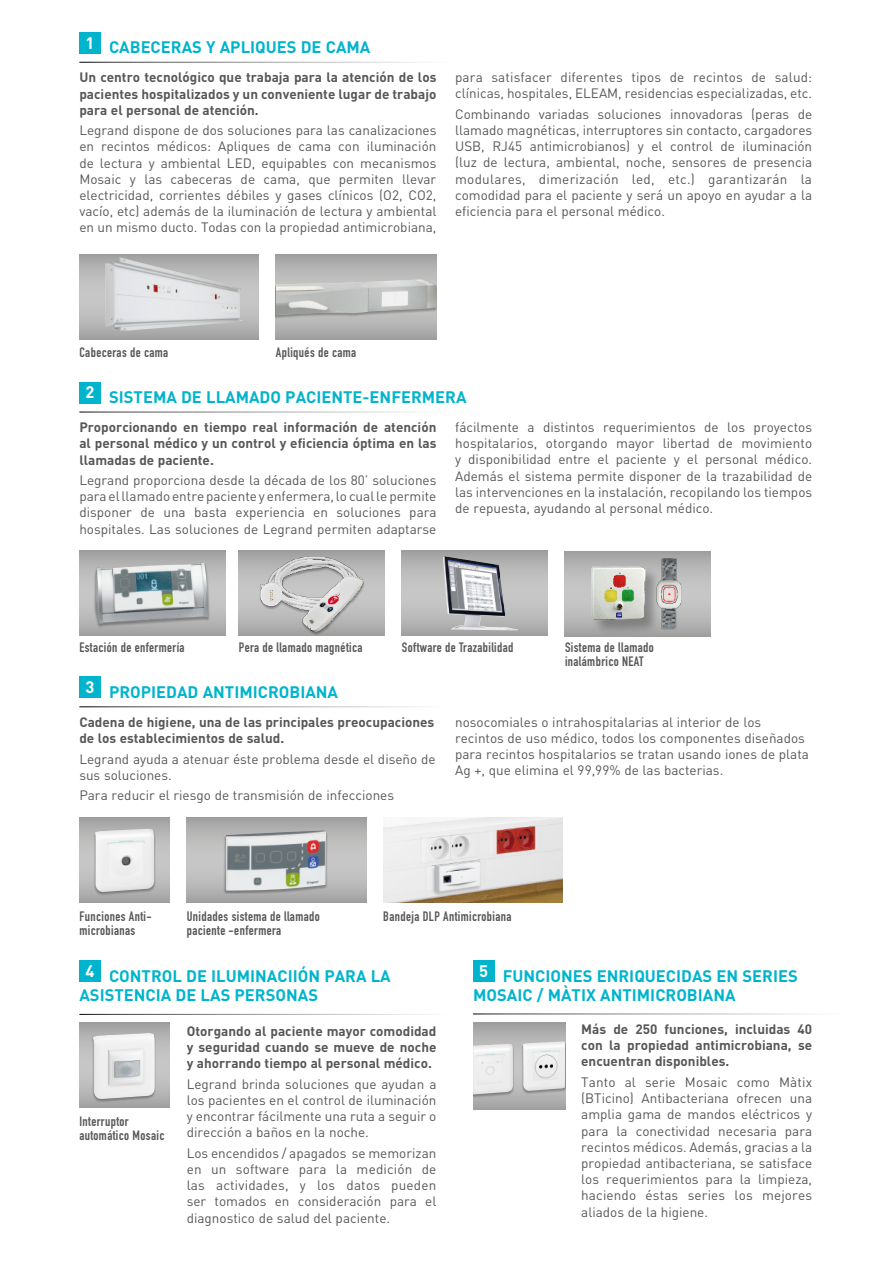
<style>
.page{position:relative;width:893px;height:1263px;background:#fff}
.page>*{position:absolute;margin:0;border:0;box-sizing:border-box;transform-origin:0 0}
.t1{font:700 16.5px/19.8px "DIN";color:#00b4cd}
.t2{font:13.5px/16.2px "DIN";color:#575756;text-align:justify}
.t3{font:700 13.5px/16.2px "DIN";color:#575756;text-align:justify}
.t4{font:13.5px/13.5px "DIN Engschrift";letter-spacing:.03em;color:#575756}
</style>
<div class="page">
<div style="left:79px;top:32px;width:22px;height:21px;background:#00b4cd"></div>
<svg style="left:79px;top:254px;width:180px;height:85px"></svg>
<svg style="left:276px;top:254px;width:160px;height:26px"></svg>
<div style="left:276px;top:280px;width:160px;height:59px;background:#000;opacity:.3"></div>
<img style="left:276px;top:280px;width:160px;height:35px">
<div style="left:79px;top:677px;width:22px;height:21px;background:#00b4cd"></div>
<svg style="left:187px;top:818px;width:179px;height:85px"></svg>
<div style="left:224px;top:831px;width:104px;height:63px;background:#000;opacity:.3"></div>
<img style="left:225px;top:830px;width:101px;height:61px">
<img style="left:383px;top:818px;width:180px;height:85px">
<svg style="left:79px;top:818px;width:91px;height:85px"></svg>
<div style="left:93px;top:829px;width:63px;height:67px;background:#000;opacity:.3"></div>
<img style="left:95px;top:829px;width:59px;height:63px">
<div style="left:79px;top:382px;width:22px;height:21px;background:#00b4cd"></div>
<svg style="left:79px;top:551px;width:146px;height:85px"></svg>
<div style="left:94px;top:563px;width:116px;height:64px;background:#000;opacity:.3"></div>
<img style="left:96px;top:562px;width:112px;height:61px">
<svg style="left:239px;top:551px;width:146px;height:85px"></svg>
<svg style="left:402px;top:551px;width:146px;height:85px"></svg>
<svg style="left:565px;top:551px;width:146px;height:85px"></svg>
<div style="left:79px;top:960px;width:22px;height:22px;background:#00b4cd"></div>
<svg style="left:79px;top:1023px;width:91px;height:85px"></svg>
<div style="left:91px;top:1033px;width:66px;height:70px;background:#000;opacity:.3"></div>
<img style="left:93px;top:1033px;width:62px;height:66px">
<div style="left:473px;top:960px;width:21px;height:22px;background:#00b4cd"></div>
<svg style="left:473px;top:1023px;width:92px;height:87px"></svg>
<div style="left:473px;top:1044px;width:42px;height:54px;background:#000;opacity:.3"></div>
<img style="left:473px;top:1044px;width:40px;height:50px">
<div style="left:521px;top:1041px;width:44px;height:53px;background:#000;opacity:.3"></div>
<img style="left:523px;top:1041px;width:42px;height:50px">
<img style="left:105px;top:257px;width:137px;height:74px">
<div style="left:259px;top:557px;width:106px;height:79px;background:#000;opacity:.3"></div>
<img style="left:257px;top:551px;width:110px;height:81px">
<img style="left:443px;top:556px;width:75px;height:75px">
<div style="left:592px;top:567px;width:69px;height:69px;background:#000;opacity:.3"></div>
<img style="left:584px;top:559px;width:67px;height:68px">
<img style="left:651px;top:553px;width:38px;height:78px">
<p class="t1" style="left:86px;top:37px;width:286px"><sup>1</sup> CABECERAS Y APLIQUES DE CAMA</p>
<p class="t3" style="left:79px;top:69px;width:359px">Un centro tecnológico que trabaja para la atención de los pacientes hospitalizados y un conveniente lugar de trabajo para el personal de atención.</p>
<p class="t2" style="left:79px;top:122px;width:359px">Legrand dispone de dos soluciones para las canalizaciones en recintos médicos: Apliques de cama con iluminación de lectura y ambiental LED, equipables con mecanismos Mosaic y las cabeceras de cama, que permiten llevar electricidad, corrientes débiles y gases clínicos (O2, CO2, vacío, etc) además de la iluminación de lectura y ambiental en un mismo ducto. Todas con la propiedad antimicrobiana,</p>
<p class="t2" style="left:455px;top:69px;width:359px">para satisfacer diferentes tipos de recintos de salud: clínicas, hospitales, ELEAM, residencias especializadas, etc.</p>
<p class="t2" style="left:455px;top:106px;width:359px">Combinando variadas soluciones innovadoras (peras de llamado magnéticas, interruptores sin contacto, cargadores USB, RJ45 antimicrobianos) y el control de iluminación (luz de lectura, ambiental, noche, sensores de presencia modulares, dimerización led, etc.) garantizarán la comodidad para el paciente y será un apoyo en ayudar a la eficiencia para el personal médico.</p>
<p class="t4" style="left:79px;top:346px;width:90px">Cabeceras de cama</p>
<p class="t4" style="left:276px;top:346px;width:82px">Apliqués de cama</p>
<p class="t1" style="left:86px;top:387px;width:382px"><sup>2</sup> SISTEMA DE LLAMADO PACIENTE-ENFERMERA</p>
<p class="t3" style="left:79px;top:419px;width:359px">Proporcionando en tiempo real información de atención al personal médico y un control y eficiencia óptima en las llamadas de paciente.</p>
<p class="t2" style="left:79px;top:472px;width:359px">Legrand proporciona desde la década de los 80’ soluciones para el llamado entre paciente y enfermera, lo cual le permite disponer de una basta experiencia en soluciones para hospitales. Las soluciones de Legrand permiten adaptarse</p>
<p class="t2" style="left:455px;top:419px;width:359px">fácilmente a distintos requerimientos de los proyectos hospitalarios, otorgando mayor libertad de movimiento y disponibilidad entre el paciente y el personal médico.<br>Además el sistema permite disponer de la trazabilidad de las intervenciones en la instalación, recopilando los tiempos de repuesta, ayudando al personal médico.</p>
<p class="t4" style="left:79px;top:641px;width:107px">Estación de enfermería</p>
<p class="t4" style="left:565px;top:641px;width:90px">Sistema de llamado inalámbrico NEAT</p>
<p class="t4" style="left:239px;top:641px;width:125px">Pera de llamado magnética</p>
<p class="t4" style="left:402px;top:641px;width:113px">Software de Trazabilidad</p>
<p class="t1" style="left:86px;top:681px;width:254px"><sup>3</sup> PROPIEDAD ANTIMICROBIANA</p>
<p class="t3" style="left:79px;top:713px;width:356px">Cadena de higiene, una de las principales preocupaciones de los establecimientos de salud.</p>
<p class="t2" style="left:79px;top:750px;width:358px">Legrand ayuda a atenuar éste problema desde el diseño de sus soluciones.</p>
<p class="t2" style="left:79px;top:787px;width:316px">Para reducir el riesgo de transmisión de infecciones</p>
<p class="t2" style="left:455px;top:713px;width:355px;text-align:left">nosocomiales o intrahospitalarias al interior de los recintos de uso médico, todos los componentes diseñados para recintos hospitalarios se tratan usando iones de plata Ag +, que elimina el 99,99% de las bacterias.</p>
<p class="t4" style="left:79px;top:910px;width:74px">Funciones Anti-</p>
<p class="t4" style="left:383px;top:910px;width:130px">Bandeja DLP Antimicrobiana</p>
<p class="t4" style="left:79px;top:923px;width:57px">microbianas</p>
<p class="t4" style="left:187px;top:910px;width:135px">Unidades sistema de llamado paciente -enfermera</p>
<p class="t1" style="left:79px;top:965px;width:313px;text-indent:6px"><sup>4</sup> CONTROL DE ILUMINACIIÓN PARA LA<br>ASISTENCIA DE LAS PERSONAS</p>
<p class="t3" style="left:187px;top:1022px;width:251px">Otorgando al paciente mayor comodidad y seguridad cuando se mueve de noche y ahorrando tiempo al personal médico.</p>
<p class="t2" style="left:187px;top:1075px;width:251px">Legrand brinda soluciones que ayudan a los pacientes en el control de iluminación y encontrar fácilmente una ruta a seguir o dirección a baños en la noche.</p>
<p class="t2" style="left:187px;top:1145px;width:251px">Los encendidos / apagados se memorizan en un software para la medición de las actividades, y los datos pueden ser tomados en consideración para el diagnostico de salud del paciente.</p>
<p class="t4" style="left:79px;top:1114px;width:86px">Interruptor automático Mosaic</p>
<p class="t1" style="left:473px;top:965px;width:326px;text-indent:6px"><sup>5</sup> FUNCIONES ENRIQUECIDAS EN SERIES<br>MOSAIC / MÀTIX ANTIMICROBIANA</p>
<p class="t3" style="left:581px;top:1020px;width:232px">Más de 250 funciones, incluidas 40 con la propiedad antimicrobiana, se encuentran disponibles.</p>
<p class="t2" style="left:581px;top:1074px;width:232px">Tanto al serie Mosaic como Màtix (BTicino) Antibacteriana ofrecen una amplia gama de mandos eléctricos y para la conectividad necesaria para recintos médicos. Además, gracias a la propiedad antibacteriana, se satisface los requerimientos para la limpieza, haciendo éstas series los mejores aliados de la higiene.</p>
</div>
